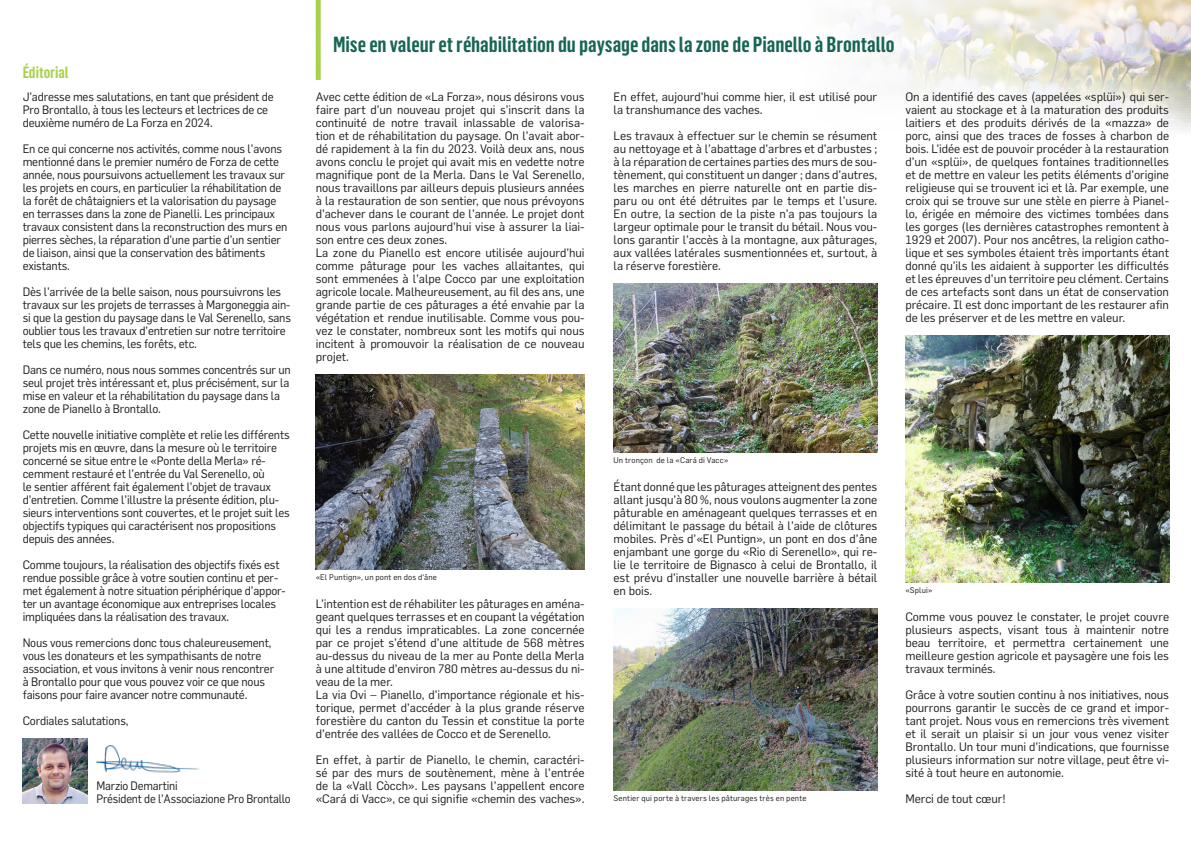
<style>
.page{position:relative;width:1191px;height:842px;background:#fff}
.page>*{position:absolute;margin:0;border:0;box-sizing:border-box;transform-origin:0 0}
.t1{font:600 21.5px "Flama Condensed";color:#186555}
.t2{font:600 16px "Flama Condensed";color:#a9d04d}
.t3{font:12px/13px "Flama";letter-spacing:-.015em;color:#231f20}
.t4{font:12px/13px "Flama";letter-spacing:-.015em;color:#231f20;scale:.95 1}
.t5{font:8px "Flama";letter-spacing:.015em;color:#231f20}
</style>
<div class="page">
<img style="left:858px;top:0;width:333px;height:130px">
<div style="left:316px;top:0;width:5px;height:80px;background:#a9d04d"></div>
<div style="left:321px;top:77px;width:865px;height:726px;background:#fff"></div>
<div style="left:313px;top:16px;width:601px;height:60px;background:#fff"></div>
<img style="left:316px;top:374px;width:269px;height:195px">
<img style="left:613px;top:608px;width:264px;height:182px">
<img style="left:613px;top:283px;width:264px;height:169px">
<img style="left:905px;top:335px;width:264px;height:247px">
<h2 class="t2" style="left:23px;top:62px;width:47px">Éditorial</h2>
<p class="t3" style="left:23px;top:90px;width:253px">J’adresse mes salutations, en tant que président de<br>Pro Brontallo, à tous les lecteurs et lectrices de ce deuxième numéro de La Forza en 2024.</p>
<p class="t3" style="left:23px;top:142px;width:266px">En ce qui concerne nos activités, comme nous l’avons mentionné dans le premier numéro de Forza de cette année, nous poursuivons actuellement les travaux sur les projets en cours, en particulier la réhabilitation de la forêt de châtaigniers et la valorisation du paysage en terrasses dans la zone de Pianelli. Les principaux travaux consistent dans la reconstruction des murs en pierres sèches, la réparation d’une partie d’un sentier de liaison, ainsi que la conservation des bâtiments existants.</p>
<p class="t3" style="left:23px;top:285px;width:270px">Dès l’arrivée de la belle saison, nous poursuivrons les travaux sur les projets de terrasses à Margoneggia ain&shy;si que la gestion du paysage dans le Val Serenello, sans oublier tous les travaux d’entretien sur notre territoire tels que les chemins, les forêts, etc.</p>
<p class="t3" style="left:23px;top:363px;width:269px">Dans ce numéro, nous nous sommes concentrés sur un seul projet très intéressant et, plus précisément, sur la mise en valeur et la réhabilitation du paysage dans la zone de Pianello à Brontallo.</p>
<p class="t3" style="left:23px;top:428px;width:268px">Cette nouvelle initiative complète et relie les différents projets mis en œuvre, dans la mesure où le territoire concerné se situe entre le «Ponte della Merla» ré&shy;cemment restauré et l’entrée du Val Serenello, où<br>le sentier afférent fait également l’objet de travaux d’entretien. Comme l’illustre la présente édition, plu&shy;sieurs interventions sont couvertes, et le projet suit les objectifs typiques qui caractérisent nos propositions depuis des années.</p>
<p class="t3" style="left:23px;top:558px;width:264px">Comme toujours, la réalisation des objectifs fixés est rendue possible grâce à votre soutien continu et per&shy;met également à notre situation périphérique d’appor&shy;ter un avantage économique aux entreprises locales impliquées dans la réalisation des travaux.</p>
<p class="t3" style="left:23px;top:636px;width:253px">Nous vous remercions donc tous chaleureusement, vous les donateurs et les sympathisants de notre association, et vous invitons à venir nous rencontrer à Brontallo pour que vous pouvez voir ce que nous faisons pour faire avancer notre communauté.</p>
<p class="t3" style="left:23px;top:714px;width:107px">Cordiales salutations,</p>
<p class="t4" style="left:96px;top:779px;width:206px">Marzio Demartini<br>Président de l’Associazione Pro Brontallo</p>
<h1 class="t1" style="left:333px;top:31px;width:563px">Mise en valeur et réhabilitation du paysage dans la zone de Pianello à Brontallo</h1>
<p class="t3" style="left:316px;top:90px;width:270px">Avec cette édition de «La Forza», nous désirons vous faire part d’un nouveau projet qui s’inscrit dans la continuité de notre travail inlassable de valorisa&shy;tion et de réhabilitation du paysage. On l’avait abor&shy;dé rapidement à la fin du 2023. Voilà deux ans, nous avons conclu le projet qui avait mis en vedette notre magnifique pont de la Merla. Dans le Val Serenello, nous travaillons par ailleurs depuis plusieurs années à la restauration de son sentier, que nous prévoyons d’achever dans le courant de l’année. Le projet dont nous vous parlons aujourd’hui vise à assurer la liai&shy;son entre ces deux zones.<br>La zone du Pianello est encore utilisée aujourd’hui comme pâturage pour les vaches allaitantes, qui sont emmenées à l’alpe Cocco par une exploitation agricole locale. Malheureusement, au fil des ans, une grande partie de ces pâturages a été envahie par la végétation et rendue inutilisable. Comme vous pou&shy;vez le constater, nombreux sont les motifs qui nous incitent à promouvoir la réalisation de ce nouveau projet.</p>
<p class="t3" style="left:613px;top:90px;width:265px">En effet, aujourd’hui comme hier, il est utilisé pour la transhumance des vaches.</p>
<p class="t3" style="left:613px;top:129px;width:265px;text-align:justify">Les travaux à effectuer sur le chemin se résument au nettoyage et à l’abattage d’arbres et d’arbustes ; à la réparation de certaines parties des murs de sou&shy;tènement, qui constituent un danger ; dans d’autres, les marches en pierre naturelle ont en partie dis&shy;paru ou ont été détruites par le temps et l’usure.<br>En outre, la section de la piste n’a pas toujours la largeur optimale pour le transit du bétail. Nous vou&shy;lons garantir l’accès à la montagne, aux pâturages, aux vallées latérales susmentionnées et, surtout, à la réserve forestière.</p>
<p class="t3" style="left:905px;top:90px;width:265px;text-align:justify">On a identifié des caves (appelées «splüi») qui ser&shy;vaient au stockage et à la maturation des produits laitiers et des produits dérivés de la «mazza» de porc, ainsi que des traces de fosses à charbon de bois. L’idée est de pouvoir procéder à la restauration d’un «splüi», de quelques fontaines traditionnelles et de mettre en valeur les petits éléments d’origine religieuse qui se trouvent ici et là. Par exemple, une croix qui se trouve sur une stèle en pierre à Pianel&shy;lo, érigée en mémoire des victimes tombées dans les gorges (les dernières catastrophes remontent à 1929 et 2007). Pour nos ancêtres, la religion catho&shy;lique et ses symboles étaient très importants étant donné qu’ils les aidaient à supporter les difficultés et les épreuves d’un territoire peu clément. Certains de ces artefacts sont dans un état de conservation précaire. Il est donc important de les restaurer afin de les préserver et de les mettre en valeur.</p>
<p class="t5" style="left:316px;top:573px;width:123px">«El Puntign», un pont en dos d‘âne</p>
<p class="t3" style="left:316px;top:597px;width:270px">L’intention est de réhabiliter les pâturages en aména&shy;geant quelques terrasses et en coupant la végétation qui les a rendus impraticables. La zone concernée par ce projet s’étend d’une altitude de 568 mètres au-dessus du niveau de la mer au Ponte della Merla à une altitude d’environ 780 mètres au-dessus du ni&shy;veau de la mer.<br>La via Ovi – Pianello, d’importance régionale et his&shy;torique, permet d’accéder à la plus grande réserve forestière du canton du Tessin et constitue la porte d’entrée des vallées de Cocco et de Serenello.</p>
<p class="t3" style="left:316px;top:753px;width:270px;text-align:justify">En effet, à partir de Pianello, le chemin, caractéri&shy;sé par des murs de soutènement, mène à l’entrée de la «Vall Còcch». Les paysans l’appellent encore «Cará di Vacc», ce qui signifie «chemin des vaches».</p>
<p class="t5" style="left:613px;top:456px;width:116px">Un tronçon de la «Cará di Vacc»</p>
<p class="t3" style="left:613px;top:480px;width:265px;text-align:justify">Étant donné que les pâturages atteignent des pentes allant jusqu’à 80 %, nous voulons augmenter la zone pâturable en aménageant quelques terrasses et en délimitant le passage du bétail à l’aide de clôtures mobiles. Près d’«El Puntign», un pont en dos d’âne enjambant une gorge du «Rio di Serenello», qui re&shy;lie le territoire de Bignasco à celui de Brontallo, il est prévu d’installer une nouvelle barrière à bétail en bois.</p>
<p class="t5" style="left:613px;top:794px;width:194px">Sentier qui porte à travers les pâturages très en pente</p>
<p class="t5" style="left:905px;top:586px;width:29px">«Splui»</p>
<p class="t3" style="left:905px;top:610px;width:265px;text-align:justify">Comme vous pouvez le constater, le projet couvre plusieurs aspects, visant tous à maintenir notre beau territoire, et permettra certainement une meilleure gestion agricole et paysagère une fois les travaux terminés.</p>
<p class="t3" style="left:905px;top:688px;width:265px;text-align:justify">Grâce à votre soutien continu à nos initiatives, nous pourrons garantir le succès de ce grand et impor&shy;tant projet. Nous vous en remercions très vivement et il serait un plaisir si un jour vous venez visiter Brontallo. Un tour muni d’indications, que fournisse plusieurs information sur notre village, peut être vi&shy;sité à tout heure en autonomie.</p>
<p class="t3" style="left:905px;top:792px;width:102px">Merci de tout cœur!</p>
</div>
